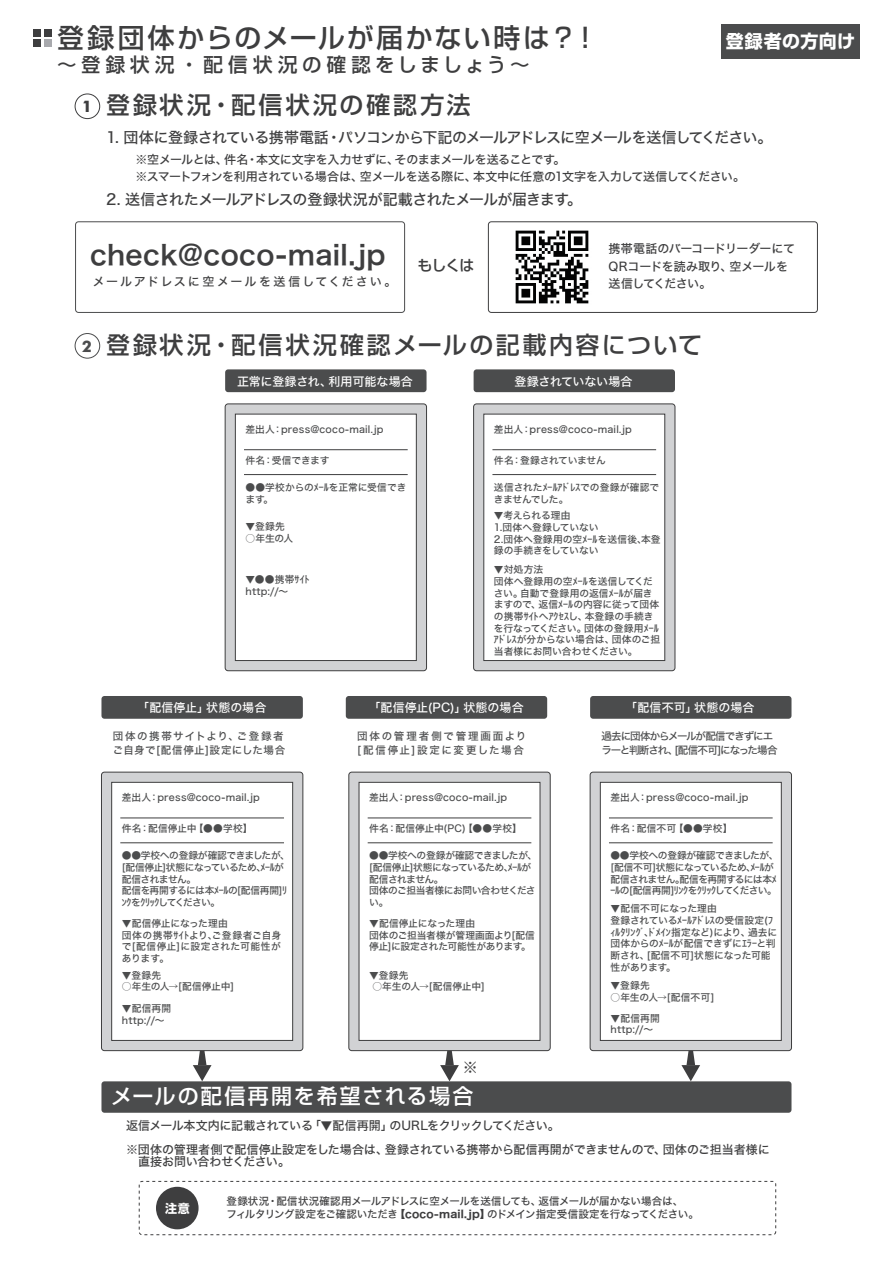
<style>
.page{position:relative;width:893px;height:1263px;background:#fff}
.page>*{position:absolute;margin:0;border:0;box-sizing:border-box;transform-origin:0 0}
.t1{font:500 27px "Shin Go Pro";letter-spacing:.085em;color:#3e3e3f}
.t2{font:27px "Hiragino Kaku W6 90 msp RKSJ H";letter-spacing:.015em;color:#3e3e3f}
.t3{font:500 24px "Shin Go Pro";letter-spacing:.115em;color:#3e3e3f}
.t4{font:500 21px "Shin Go Pro";letter-spacing:.095em;color:#fff}
.t5{font:500 19.5px "Shin Go Pro";letter-spacing:.245em;color:#3e3e3f}
.t6{font:700 18px "Shin Go Pro";letter-spacing:.025em;color:#fff}
.t7{font:15px "Hiragino Kaku W5 90 msp RKSJ H";letter-spacing:-.045em;color:#3e3e3f}
.t8{font:500 15px "Shin Go Pro";color:#3e3e3f}
.t9{font:700 15px "Futura";color:#3e3e3f}
.t10{font:700 15px "Futura";color:#4b4c4d}
.t11{font:12px/24px "Hiragino Kaku W5 90 msp RKSJ H";letter-spacing:-.02em;color:#3e3e3f}
.t12{font:12px "Hiragino Kaku W5 90 msp RKSJ H";color:#fff}
.t13{font:12px/17.4px "Hiragino Kaku W5 90 msp RKSJ H";letter-spacing:-.04em;color:#3e3e3f}
.t14{font:12px "Hiragino Kaku W5 90 msp RKSJ H";letter-spacing:.155em;color:#3e3e3f}
.t15{font:12px "Hiragino Kaku W5 90 msp RKSJ H";letter-spacing:-.02em;color:#fff}
.t16{font:700 12px "Shin Go Pro";color:#fff}
.t17{font:10.5px "Hiragino Kaku W5 90 msp RKSJ H";letter-spacing:-.02em;color:#3e3e3f}
.t18{font:10.5px/14.4px "Hiragino Kaku W5 90 msp RKSJ H";letter-spacing:-.095em;color:#4b4c4d}
.t19{font:10.5px/14.4px "Hiragino Kaku W5 90 msp RKSJ H";letter-spacing:.07em;color:#4b4c4d}
.t20{font:10.5px/14.4px "Hiragino Kaku W5 90 msp RKSJ H";letter-spacing:.17em;color:#4b4c4d}
.t21{font:9.75px/11.7px "Hiragino Kaku W5 90 msp RKSJ H";letter-spacing:-.01em;color:#4b4c4d}
.t22{font:9.75px/11.7px "Hiragino Kaku W5 90 msp RKSJ H";letter-spacing:.02em;color:#4b4c4d}
.t23{font:9.75px/11.7px "Hiragino Kaku W5 90 msp RKSJ H";letter-spacing:-.045em;color:#4b4c4d}
.t24{font:9.75px/11.7px "Hiragino Kaku W5 90 msp RKSJ H";letter-spacing:-.05em;color:#4b4c4d}
.t25{font:9.75px/11.7px "Hiragino Kaku W5 90 msp RKSJ H";letter-spacing:.015em;color:#4b4c4d}
.t26{font:9.75px "Hiragino Kaku W5 90 msp RKSJ H";letter-spacing:-.03em;color:#4b4c4d}
.t27{font:9.75px "Hiragino Kaku W5 90 msp RKSJ H";letter-spacing:.01em;color:#4b4c4d}
.s1{font-family:"Hiragino Kaku W7 90 msp RKSJ H"}
</style>
<div class="page">
<div style="left:101px;top:696px;width:202px;height:23px;background:#4b4c4d;border-radius:3px"></div>
<div style="left:101px;top:1081px;width:690px;height:32px;background:#4b4c4d;border-radius:3px"></div>
<div style="left:346px;top:696px;width:201px;height:23px;background:#4b4c4d;border-radius:3px"></div>
<div style="left:75px;top:94px;width:25px;height:25px;border:1px solid #3e3e3f;border-radius:50%"></div>
<div style="left:75px;top:333px;width:25px;height:26px;border:1px solid #4b4c4d;border-radius:50%"></div>
<div style="left:75px;top:221px;width:330px;height:92px;border:1px solid #4b4c4d;border-radius:3px"></div>
<div style="left:139px;top:1181px;width:637px;height:54px;border:1px dashed #3e3e3f;border-radius:3px"></div>
<div style="left:156px;top:1187px;width:43px;height:42px;background:#3e3e3f;border-radius:50%"></div>
<div style="left:225px;top:369px;width:202px;height:23px;background:#4b4c4d;border-radius:3px"></div>
<svg style="left:224px;top:403px;width:203px;height:268px"></svg>
<hr style="left:244px;top:449px;width:164px;height:1px;background:#3e3e3f">
<hr style="left:244px;top:474px;width:164px;height:1px;background:#3e3e3f">
<div style="left:474px;top:369px;width:201px;height:23px;background:#4b4c4d;border-radius:3px"></div>
<svg style="left:473px;top:403px;width:203px;height:268px"></svg>
<hr style="left:492px;top:449px;width:164px;height:1px;background:#3e3e3f">
<hr style="left:492px;top:474px;width:164px;height:1px;background:#3e3e3f">
<svg style="left:101px;top:771px;width:203px;height:280px"></svg>
<hr style="left:120px;top:817px;width:164px;height:1px;background:#3e3e3f">
<hr style="left:120px;top:842px;width:164px;height:1px;background:#3e3e3f">
<svg style="left:348px;top:771px;width:203px;height:280px"></svg>
<hr style="left:368px;top:817px;width:163px;height:1px;background:#3e3e3f">
<hr style="left:368px;top:842px;width:163px;height:1px;background:#3e3e3f">
<div style="left:590px;top:696px;width:201px;height:23px;background:#4b4c4d;border-radius:3px"></div>
<svg style="left:589px;top:771px;width:203px;height:280px"></svg>
<hr style="left:609px;top:817px;width:164px;height:1px;background:#3e3e3f">
<hr style="left:609px;top:842px;width:164px;height:1px;background:#3e3e3f">
<img style="left:515px;top:230px;width:74px;height:74px">
<div style="left:488px;top:221px;width:330px;height:92px;border:1px solid #3e3e3f;border-radius:3px"></div>
<svg style="left:193px;top:1051px;width:19px;height:30px"></svg>
<svg style="left:440px;top:1051px;width:19px;height:30px"></svg>
<svg style="left:681px;top:1051px;width:19px;height:30px"></svg>
<div style="left:33px;top:29px;width:8px;height:7px;background:#3e3e3f"></div>
<div style="left:44px;top:29px;width:8px;height:7px;background:#3e3e3f"></div>
<div style="left:33px;top:40px;width:8px;height:7px;background:#3e3e3f"></div>
<div style="left:44px;top:40px;width:8px;height:7px;background:#a8a9ad"></div>
<div style="left:721px;top:25px;width:139px;height:34px;background:#4b4c4d"></div>
<h1 class="t1" style="left:57px;top:16px;width:543px">登録団体からのメールが届かない時は？！</h1>
<h3 class="t5" style="left:57px;top:48px;width:474px">～登録状況・配信状況の確認をしましょう～</h3>
<h3 class="t9" style="left:82px;top:96px;width:12px">1</h3>
<h2 class="t3" style="left:106px;top:86px;width:366px">登録状況・配信状況の確認方法</h2>
<h3 class="t6" style="left:726px;top:27px;width:131px">登録者の方向け</h3>
<h3 class="t7" style="left:106px;top:130px;width:668px">1. 団体に登録されている携帯電話・パソコンから下記のメールアドレスに空メールを送信してください。</h3>
<p class="t11" style="left:135px;top:151px;width:611px;line-height:17.5px">※空メールとは、件名・本文に文字を入力せずに、そのままメールを送ることです。<br>※スマートフォンを利用されている場合は、空メールを送る際に、本文中に任意の1文字を入力して送信してください。</p>
<h3 class="t7" style="left:106px;top:192px;width:477px">2. 送信されたメールアドレスの登録状況が記載されたメールが届きます。</h3>
<h1 class="t2" style="left:90px;top:241px;width:297px">check@coco-mail.jp</h1>
<p class="t13" style="left:609px;top:240px;width:188px">携帯電話のバーコードリーダーにて<br>QRコードを読み取り、空メールを送信してください。</p>
<h3 class="t8" style="left:418px;top:252px;width:58px">もしくは</h3>
<p class="t14" style="left:93px;top:276px;width:305px">メールアドレスに空メールを送信してください。</p>
<h3 class="t10" style="left:82px;top:336px;width:12px">2</h3>
<h2 class="t3" style="left:106px;top:325px;width:598px">登録状況・配信状況確認メールの記載内容について</h2>
<p class="t12" style="left:237px;top:375px;width:177px">正常に登録され、利用可能な場合</p>
<p class="t22" style="left:246px;top:424px;width:139px">差出人：press@coco-mail.jp</p>
<p class="t21" style="left:246px;top:454px;width:86px">件名：受信できます</p>
<p class="t21" style="left:246px;top:482px;width:162px">●●学校からのﾒｰﾙを正常に受信できます。</p>
<p class="t21" style="left:246px;top:521px;width:41px">▼登録先</p>
<p class="t21" style="left:246px;top:532px;width:49px">○年生の人</p>
<p class="t22" style="left:246px;top:574px;width:65px">▼●●携帯ｻｲﾄhttp://～</p>
<p class="t15" style="left:514px;top:375px;width:120px">登録されていない場合</p>
<p class="t22" style="left:494px;top:424px;width:139px">差出人：press@coco-mail.jp</p>
<p class="t21" style="left:494px;top:454px;width:113px">件名：登録されていません</p>
<p class="t21" style="left:494px;top:482px;width:167px">送信されたﾒｰﾙｱﾄﾞﾚｽでの登録が確認できませんでした。</p>
<p class="t21" style="left:494px;top:510px;width:168px">▼考えられる理由<br>1.団体へ登録していない<br>2.団体へ登録用の空ﾒｰﾙを送信後､本登録の手続きをしていない</p>
<p class="t21" style="left:494px;top:564px;width:168px">▼対処方法<br>団体へ登録用の空ﾒｰﾙを送信してください。自動で登録用の返信ﾒｰﾙが届きますので、返信ﾒｰﾙの内容に従って団体の携帯ｻｲﾄへｱｸｾｽし、本登録の手続きを行なってください。団体の登録用ﾒｰﾙｱﾄﾞﾚｽが分からない場合は、団体のご担当者様にお問い合わせください。</p>
<p class="t12" style="left:137px;top:702px;width:131px">「配信停止」状態の場合</p>
<p class="t12" style="left:368px;top:702px;width:157px">「配信停止(PC)」状態の場合</p>
<p class="t12" style="left:625px;top:702px;width:131px">「配信不可」状態の場合</p>
<p class="t19" style="left:113px;top:729px;width:174px">団体の携帯サイトより、ご登録者ご自身で[配信停止]設定にした場合</p>
<p class="t20" style="left:357px;top:729px;width:171px">団体の管理者側で管理画面より[配信停止]設定に変更した場合</p>
<p class="t18" style="left:601px;top:729px;width:177px">過去に団体からメールが配信できずにエラーと判断され、[配信不可]になった場合</p>
<p class="t22" style="left:122px;top:792px;width:139px">差出人：press@coco-mail.jp</p>
<p class="t27" style="left:122px;top:823px;width:132px">件名：配信停止中【●●学校】</p>
<p class="t23" style="left:122px;top:850px;width:170px">●●学校への登録が確認できましたが、[配信停止]状態になっているため､ﾒｰﾙが配信されません｡<br>配信を再開するには本ﾒｰﾙの[配信再開]ﾘﾝｸをｸﾘｯｸしてください｡</p>
<p class="t25" style="left:122px;top:918px;width:161px">▼配信停止になった理由<br>団体の携帯ｻｲﾄより､ご登録者ご自身で[配信停止]に設定された可能性があります｡</p>
<p class="t21" style="left:122px;top:969px;width:41px">▼登録先</p>
<p class="t26" style="left:122px;top:982px;width:114px">○年生の人→[配信停止中]</p>
<p class="t22" style="left:122px;top:1003px;width:51px">▼配信再開http://～</p>
<p class="t22" style="left:369px;top:792px;width:139px">差出人：press@coco-mail.jp</p>
<p class="t22" style="left:369px;top:823px;width:154px">件名：配信停止中(PC)【●●学校】</p>
<p class="t24" style="left:369px;top:850px;width:170px">●●学校への登録が確認できましたが、[配信停止]状態になっているため､ﾒｰﾙが配信されません｡<br>団体のご担当者様にお問い合わせください｡</p>
<p class="t21" style="left:369px;top:918px;width:167px">▼配信停止になった理由<br>団体のご担当者様が管理画面より[配信停止]に設定された可能性があります。</p>
<p class="t21" style="left:369px;top:969px;width:41px">▼登録先</p>
<p class="t26" style="left:372px;top:982px;width:114px">○年生の人→[配信停止中]</p>
<h3 class="t7" style="left:463px;top:1059px;width:16px">※</h3>
<h3 class="t4" style="left:111px;top:1079px;width:364px">メールの配信再開を希望される場合</h3>
<p class="t22" style="left:610px;top:792px;width:139px">差出人：press@coco-mail.jp</p>
<p class="t21" style="left:610px;top:823px;width:124px">件名：配信不可【●●学校】</p>
<p class="t23" style="left:610px;top:850px;width:170px">●●学校への登録が確認できましたが、[配信不可]状態になっているため､ﾒｰﾙが配信されません｡配信を再開するには本ﾒｰﾙの[配信再開]ﾘﾝｸをｸﾘｯｸしてください｡</p>
<p class="t21" style="left:610px;top:903px;width:168px">▼配信不可になった理由<br>登録されているﾒｰﾙｱﾄﾞﾚｽの受信設定(ﾌｨﾙﾀﾘﾝｸﾞ､ﾄﾞﾒｲﾝ指定など)により、過去に団体からのﾒｰﾙが配信できずにｴﾗｰと判断され、[配信不可]状態になった可能性があります。</p>
<p class="t21" style="left:610px;top:980px;width:41px">▼登録先</p>
<p class="t21" style="left:610px;top:991px;width:105px">○年生の人→[配信不可]</p>
<p class="t22" style="left:610px;top:1012px;width:51px">▼配信再開http://～</p>
<p class="t11" style="left:126px;top:1114px;width:645px">返信メール本文内に記載されている「▼配信再開」のURLをクリックしてください。<br>※団体の管理者側で配信停止設定をした場合は、登録されている携帯から配信再開ができませんので、団体のご担当者様に</p>
<p class="t11" style="left:126px;top:1150px;width:165px">　直接お問い合わせください。</p>
<p class="t16" style="left:165px;top:1199px;width:26px">注意</p>
<p class="t17" style="left:227px;top:1196px;width:458px">登録状況・配信状況確認用メールアドレスに空メールを送信しても、返信メールが届かない場合は、</p>
<p class="t17" style="left:227px;top:1208px;width:474px">フィルタリング設定をご確認いただき<span class="s1">【coco-mail.jp】</span>のドメイン指定受信設定を行なってください。</p>
</div>
